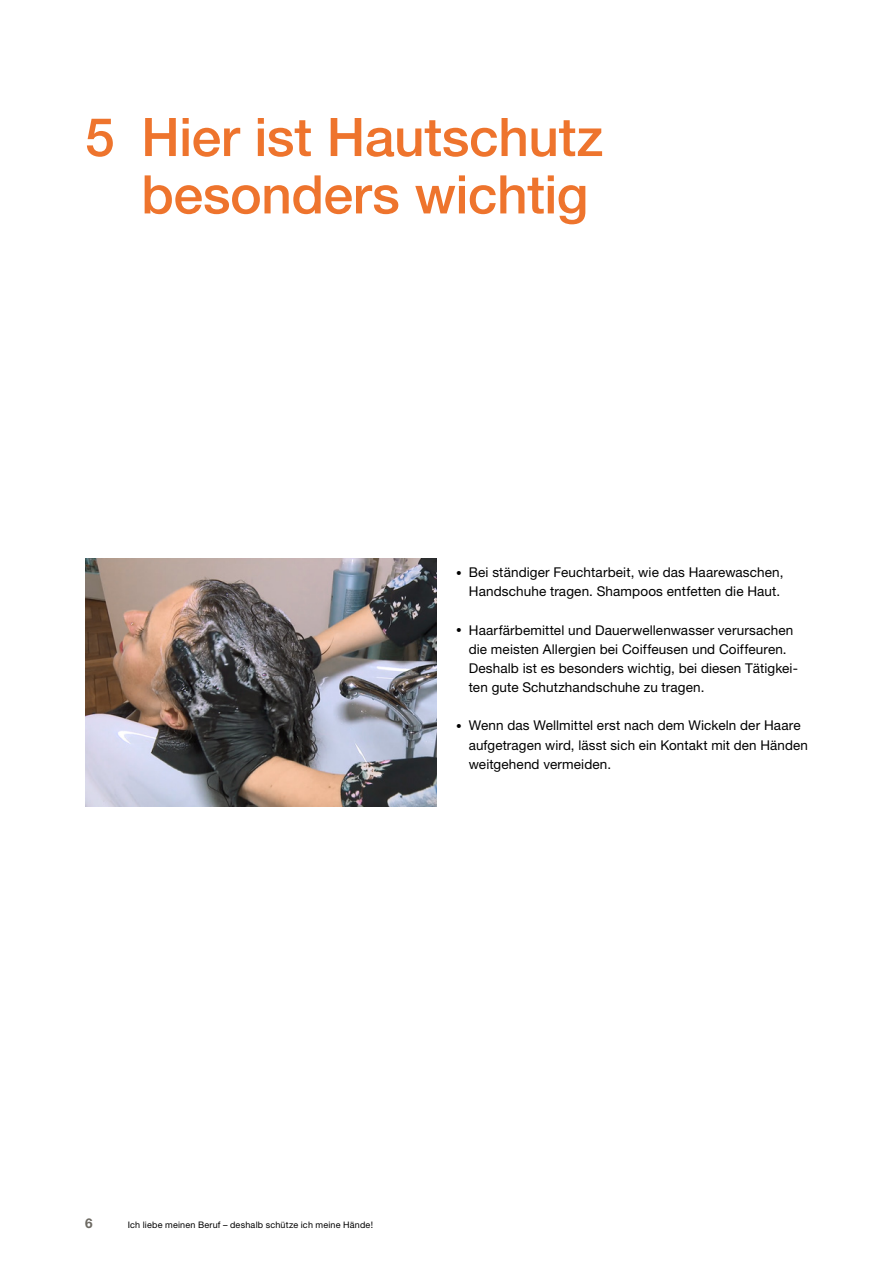
<style>
.page{position:relative;width:893px;height:1263px;background:#fff}
.page>*{position:absolute;margin:0;border:0;box-sizing:border-box;transform-origin:0 0}
.t1{font:500 53.25px/57.4px "Helvetica Neue LT Std";letter-spacing:-.005em;color:#ee742d;text-align:right}
.t2{font:13.5px/19.2px "Helvetica Neue LT Std";letter-spacing:.01em;color:#000}
.t3{font:700 13.5px "Helvetica Neue LT Std";color:#6d6a63}
.t4{font:9px "Helvetica Neue LT Std";letter-spacing:.025em;color:#000}
.s1{font-size:11.25px}
</style>
<div class="page">
<img style="left:85px;top:558px;width:352px;height:249px">
<h1 class="t1" style="left:85px;top:108px;width:520px">5 Hier ist Hautschutz besonders wichtig</h1>
<p class="t2" style="left:456px;top:563px;width:329px;text-align:right"><span class="s1">•</span> Bei ständiger Feuchtarbeit, wie das Haarewaschen,<br>Handschuhe tragen. Shampoos entfetten die Haut.</p>
<p class="t2" style="left:469px;top:620px;width:331px;text-indent:-13px"><span class="s1">•</span> Haarfärbemittel und Dauerwellenwasser verursachen die meisten Allergien bei Coiffeusen und Coiffeuren.<br>Deshalb ist es besonders wichtig, bei diesen Tätigkei&shy;ten gute Schutzhandschuhe zu tragen.</p>
<p class="t2" style="left:469px;top:716px;width:341px;text-indent:-13px"><span class="s1">•</span> Wenn das Wellmittel erst nach dem Wickeln der Haare aufgetragen wird, lässt sich ein Kontakt mit den Händen weitgehend vermeiden.</p>
<p class="t3" style="left:85px;top:1215px;width:9px">6</p>
<p class="t4" style="left:128px;top:1219px;width:247px">Ich liebe meinen Beruf – deshalb schütze ich meine Hände!</p>
</div>
